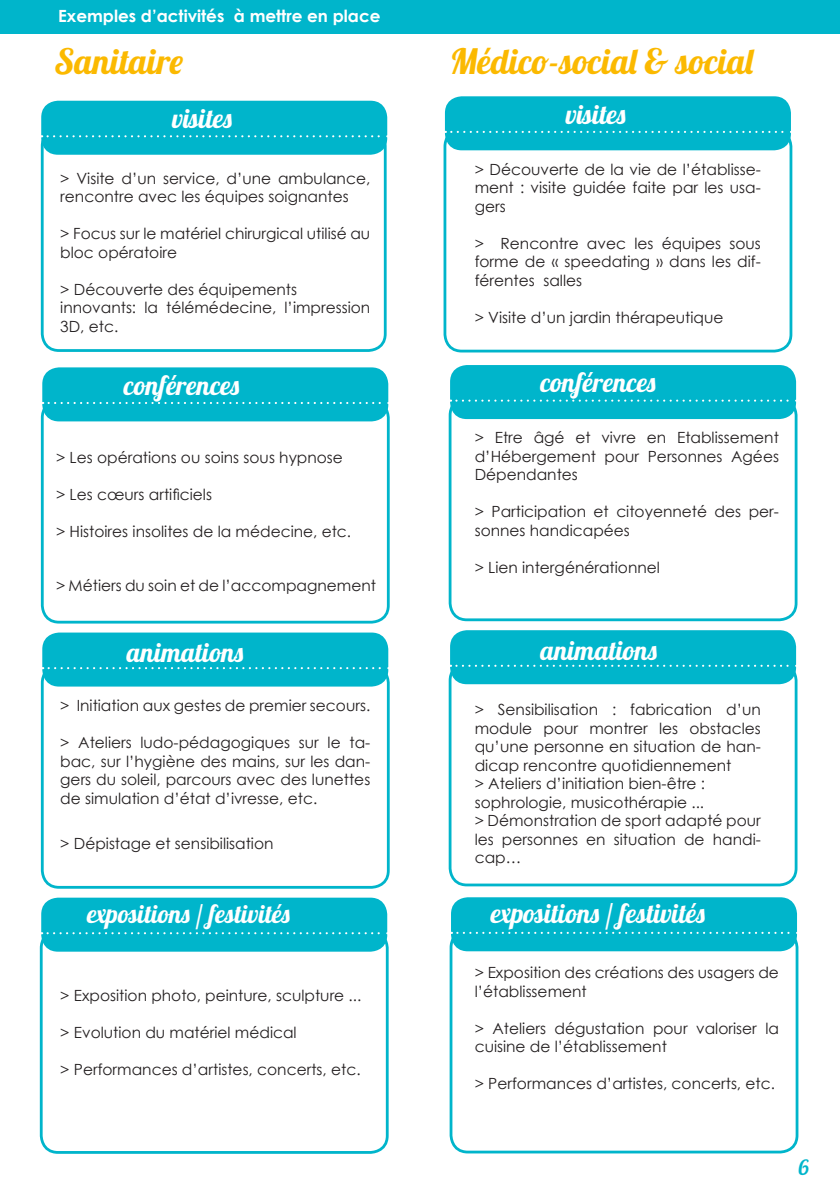
<style>
.page{position:relative;width:840px;height:1191px;background:#fff}
.page>*{position:absolute;margin:0;border:0;box-sizing:border-box;transform-origin:0 0}
.t1{font:35px "Lobster 1.4";letter-spacing:.05em;color:#fbb900}
.t2{font:26.6px "Lobster 1.4";letter-spacing:.02em;color:#fff}
.t3{font:26.6px "Lobster 1.4";color:#fff}
.t4{font:26.6px "Lobster 1.4";letter-spacing:.05em;color:#fff}
.t5{font:25.2px "Lobster 1.4";color:#fff}
.t6{font:21px "Lobster 1.4";color:#00b5cb}
.t7{font:700 16.8px "Century Gothic";color:#fff}
.t8{font:15.4px/18.4px "Century Gothic";color:#231f20}
</style>
<div class="page">
<div style="left:0;top:0;width:839px;height:34px;background:#00b5cb"></div>
<div style="left:448px;top:397px;width:349px;height:224px;border:3px solid #00b5cb;border-radius:17px"></div>
<div style="left:450px;top:365px;width:345px;height:54px;background:#00b5cb;border-radius:17px"></div>
<svg style="left:450px;top:399px;width:346px;height:3px"></svg>
<div style="left:448px;top:662px;width:349px;height:224px;border:3px solid #00b5cb;border-radius:17px"></div>
<div style="left:450px;top:630px;width:345px;height:54px;background:#00b5cb;border-radius:17px"></div>
<svg style="left:450px;top:664px;width:346px;height:3px"></svg>
<div style="left:41px;top:128px;width:345px;height:224px;border:3px solid #00b5cb;border-radius:17px"></div>
<div style="left:41px;top:101px;width:346px;height:54px;background:#00b5cb;border-radius:17px"></div>
<svg style="left:41px;top:135px;width:347px;height:2px"></svg>
<div style="left:41px;top:399px;width:348px;height:224px;border:3px solid #00b5cb;border-radius:17px"></div>
<div style="left:42px;top:367px;width:346px;height:54px;background:#00b5cb;border-radius:17px"></div>
<svg style="left:49px;top:402px;width:339px;height:2px"></svg>
<div style="left:41px;top:665px;width:348px;height:223px;border:3px solid #00b5cb;border-radius:17px"></div>
<div style="left:42px;top:632px;width:346px;height:54px;background:#00b5cb;border-radius:17px"></div>
<svg style="left:49px;top:667px;width:339px;height:2px"></svg>
<div style="left:40px;top:930px;width:348px;height:223px;border:3px solid #00b5cb;border-radius:17px"></div>
<div style="left:41px;top:897px;width:346px;height:54px;background:#00b5cb;border-radius:17px"></div>
<svg style="left:41px;top:932px;width:347px;height:2px"></svg>
<div style="left:443px;top:128px;width:348px;height:224px;border:3px solid #00b5cb;border-radius:17px"></div>
<div style="left:444px;top:96px;width:346px;height:54px;background:#00b5cb;border-radius:17px"></div>
<svg style="left:451px;top:131px;width:340px;height:2px"></svg>
<div style="left:449px;top:929px;width:349px;height:224px;border:3px solid #00b5cb;border-radius:17px"></div>
<div style="left:451px;top:897px;width:345px;height:54px;background:#00b5cb;border-radius:17px"></div>
<svg style="left:451px;top:931px;width:346px;height:3px"></svg>
<p class="t7" style="left:58px;top:3px;width:324px">Exemples d’activités à mettre en place</p>
<p class="t1" style="left:54px;top:39px;width:130px">Sanitaire</p>
<p class="t1" style="left:449px;top:39px;width:304px">Médico-social &amp; social</p>
<p class="t2" style="left:172px;top:101px;width:61px">visites</p>
<p class="t2" style="left:565px;top:97px;width:61px">visites</p>
<p class="t8" style="left:60px;top:169px;width:311px">&gt; Visite d’un service, d’une ambulance, rencontre avec les équipes soignantes</p>
<p class="t8" style="left:60px;top:224px;width:311px">&gt; Focus sur le matériel chirurgical utilisé au bloc opératoire</p>
<p class="t8" style="left:60px;top:280px;width:238px">&gt; Découverte des équipements</p>
<p class="t8" style="left:60px;top:298px;width:311px">innovants: la télémédecine, l’impression<br>3D, etc.</p>
<p class="t8" style="left:474px;top:160px;width:287px;text-align:justify">&gt; Découverte de la vie de l’établisse&shy;ment : visite guidée faite par les usa&shy;gers</p>
<p class="t8" style="left:474px;top:234px;width:287px;text-align:justify">&gt; Rencontre avec les équipes sous forme de « speedating » dans les dif&shy;férentes salles</p>
<p class="t8" style="left:474px;top:308px;width:250px">&gt; Visite d’un jardin thérapeutique</p>
<p class="t2" style="left:124px;top:368px;width:117px">conférences</p>
<p class="t2" style="left:540px;top:365px;width:117px">conférences</p>
<p class="t8" style="left:56px;top:448px;width:288px">&gt; Les opérations ou soins sous hypnose</p>
<p class="t8" style="left:56px;top:485px;width:157px">&gt; Les cœurs artificiels</p>
<p class="t8" style="left:56px;top:522px;width:296px">&gt; Histoires insolites de la médecine, etc.</p>
<p class="t8" style="left:56px;top:575px;width:321px">&gt; Métiers du soin et de l’accompagnement</p>
<p class="t8" style="left:474px;top:428px;width:305px;text-align:justify">&gt; Etre âgé et vivre en Etablissement d’Hébergement pour Personnes Agées Dépendantes</p>
<p class="t8" style="left:474px;top:502px;width:305px">&gt; Participation et citoyenneté des per&shy;sonnes handicapées</p>
<p class="t8" style="left:474px;top:557px;width:187px">&gt; Lien intergénérationnel</p>
<p class="t4" style="left:127px;top:635px;width:118px">animations</p>
<p class="t4" style="left:540px;top:633px;width:118px">animations</p>
<p class="t8" style="left:60px;top:696px;width:311px">&gt; Initiation aux gestes de premier secours.</p>
<p class="t8" style="left:60px;top:733px;width:311px;text-align:justify">&gt; Ateliers ludo-pédagogiques sur le ta&shy;bac, sur l’hygiène des mains, sur les dan&shy;gers du soleil, parcours avec des lunettes de simulation d’état d’ivresse, etc.</p>
<p class="t8" style="left:60px;top:833px;width:215px">&gt; Dépistage et sensibilisation</p>
<p class="t8" style="left:474px;top:700px;width:287px;text-align:justify">&gt; Sensibilisation : fabrication d’un module pour montrer les obstacles qu’une personne en situation de han&shy;dicap rencontre quotidiennement</p>
<p class="t8" style="left:474px;top:774px;width:232px">&gt; Ateliers d’initiation bien-être :</p>
<p class="t8" style="left:474px;top:792px;width:231px">sophrologie, musicothérapie ...</p>
<p class="t8" style="left:474px;top:811px;width:287px;text-align:justify">&gt; Démonstration de sport adapté pour les personnes en situation de handi&shy;cap…</p>
<p class="t5" style="left:87px;top:898px;width:204px">expositions / festivités</p>
<p class="t3" style="left:490px;top:896px;width:215px">expositions / festivités</p>
<p class="t8" style="left:60px;top:986px;width:302px">&gt; Exposition photo, peinture, sculpture ...</p>
<p class="t8" style="left:60px;top:1023px;width:238px">&gt; Evolution du matériel médical</p>
<p class="t8" style="left:60px;top:1060px;width:302px">&gt; Performances d’artistes, concerts, etc.</p>
<p class="t8" style="left:474px;top:963px;width:305px">&gt; Exposition des créations des usagers de l’établissement</p>
<p class="t8" style="left:474px;top:1018px;width:305px">&gt; Ateliers dégustation pour valoriser la cuisine de l’établissement</p>
<p class="t8" style="left:474px;top:1074px;width:302px">&gt; Performances d’artistes, concerts, etc.</p>
<p class="t6" style="left:798px;top:1154px;width:12px">6</p>
</div>
